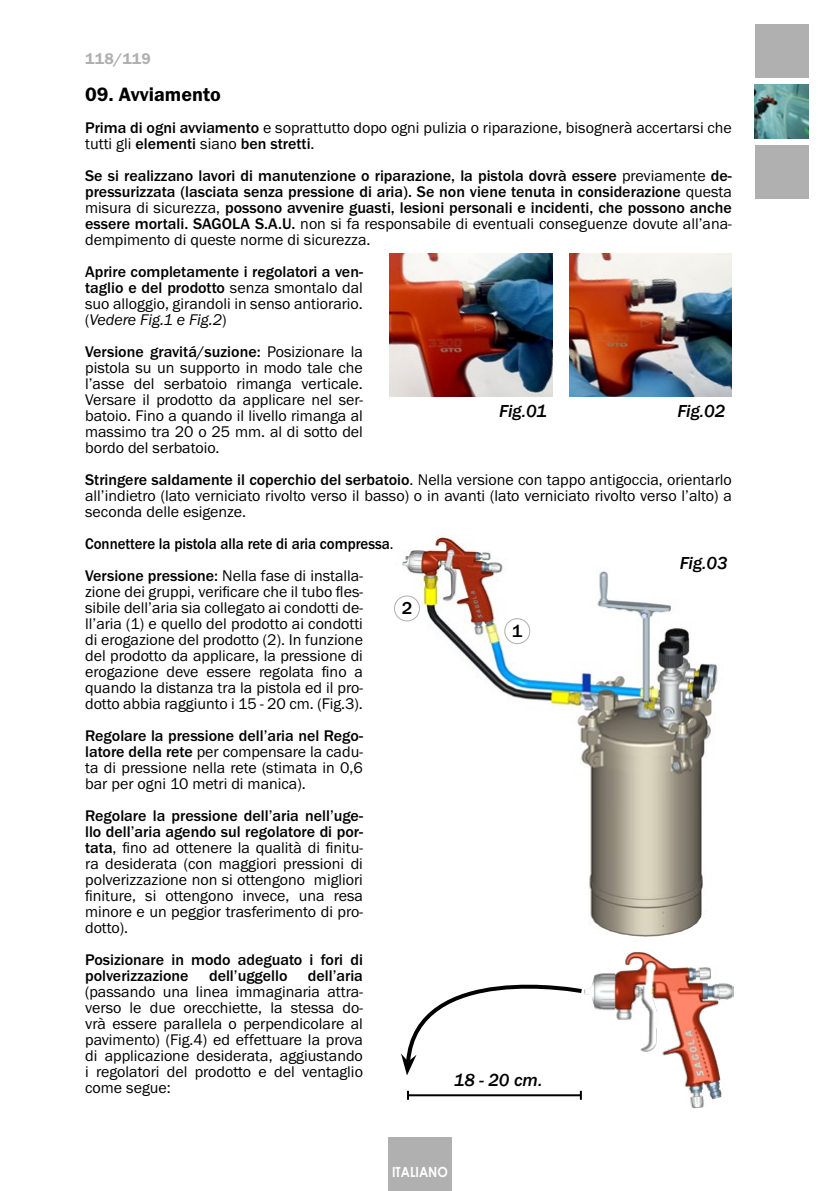
<style>
.page{position:relative;width:840px;height:1191px;background:#fff}
.page>*{position:absolute;margin:0;border:0;box-sizing:border-box;transform-origin:0 0}
.t1{font:600 20px "Franklin Gothic Itc T";color:#000}
.t2{font:italic 500 18px "Franklin Gothic Itc T";color:#000}
.t3{font:500 18px "Franklin Gothic Itc T";color:#000}
.t4{font:16px/16px "Franklin Gothic Itc T";color:#000;text-align:justify}
.t5{font:500 16px/16px "Franklin Gothic Itc T";color:#000;text-align:justify}
.t6{font:500 16px/32px "Franklin Gothic Itc T";color:#000;scale:.93 1}
.t7{font:600 16px "Franklin Gothic Itc T";letter-spacing:.01em;color:#b0b0b0}
.t8{font:700 14px "Century Gothic";color:#fff;scale:.89 1}
.s1{font-weight:500}
.s2{font-weight:400}
.s3{font-style:italic}
</style>
<div class="page">
<div style="left:388px;top:1137px;width:63px;height:54px;background:#b0b0b0"></div>
<div style="left:754px;top:24px;width:54px;height:54px;background:#b0b0b0"></div>
<img style="left:754px;top:85px;width:54px;height:54px">
<div style="left:754px;top:145px;width:54px;height:54px;background:#b0b0b0"></div>
<img style="left:389px;top:254px;width:162px;height:142px">
<img style="left:569px;top:254px;width:162px;height:142px">
<img style="left:395px;top:535px;width:323px;height:402px">
<div style="left:504px;top:618px;width:25px;height:25px;background:#fff;border-radius:50%"></div>
<div style="left:504px;top:618px;width:26px;height:26px;border:1px solid #b0b0b0;border-radius:50%"></div>
<div style="left:394px;top:596px;width:25px;height:25px;background:#fff;border-radius:50%"></div>
<div style="left:394px;top:595px;width:26px;height:26px;border:1px solid #b0b0b0;border-radius:50%"></div>
<img style="left:581px;top:952px;width:152px;height:157px">
<svg style="left:401px;top:960px;width:184px;height:115px"></svg>
<hr style="left:408px;top:1094px;width:172px;height:2px;background:#000">
<svg style="left:407px;top:1090px;width:2px;height:9px"></svg>
<svg style="left:579px;top:1090px;width:2px;height:9px"></svg>
<p class="t7" style="left:85px;top:49px;width:67px">118/119</p>
<p class="t1" style="left:85px;top:82px;width:137px">09. Avviamento</p>
<p class="t4" style="left:85px;top:119px;width:648px"><span class="s1">Prima di ogni avviamento</span> e soprattutto dopo ogni pulizia o riparazione, bisognerà accertarsi che tutti gli <span class="s1">elementi</span> siano <span class="s1">ben stretti</span>.</p>
<p class="t5" style="left:85px;top:167px;width:648px">Se si realizzano lavori di manutenzione o riparazione, la pistola dovrà essere <span class="s2">previamente</span> de&shy;pressurizzata (lasciata senza pressione di aria). Se non viene tenuta in considerazione <span class="s2">questa misura di sicurezza,</span> possono avvenire guasti, lesioni personali e incidenti, che possono anche essere mortali. SAGOLA S.A.U. <span class="s2">non si fa responsabile di eventuali conseguenze dovute all’ana&shy;dempimento di queste norme di sicurezza.</span></p>
<p class="t4" style="left:85px;top:263px;width:279px"><span class="s1">Aprire completamente i regolatori a ven&shy;taglio e del prodotto</span> senza smontalo dal suo alloggio, girandoli in senso antiorario. (<span class="s3">Vedere Fig.1 e Fig.2</span>)</p>
<p class="t4" style="left:85px;top:343px;width:279px"><span class="s1">Versione gravitá/suzione:</span> Posizionare la pistola su un supporto in modo tale che l’asse del serbatoio rimanga verticale.<br>Versare il prodotto da applicare nel ser&shy;batoio. Fino a quando il livello rimanga al massimo tra 20 o 25 mm. al di sotto del bordo del serbatoio.</p>
<p class="t4" style="left:85px;top:471px;width:648px"><span class="s1">Stringere saldamente il coperchio del serbatoio</span>. Nella versione con tappo antigoccia, orientarlo all’indietro (lato verniciato rivolto verso il basso) o in avanti (lato verniciato rivolto verso l’alto) a seconda delle esigenze.</p>
<p class="t6" style="left:85px;top:527px;width:333px">Connettere la pistola alla rete di aria compressa<span class="s2">.<br></span>Versione pressione: <span class="s2">Nella fase di installa-</span></p>
<p class="t4" style="left:85px;top:583px;width:279px">zione dei gruppi, verificare che il tubo fles&shy;sibile dell’aria sia collegato ai condotti de&shy;ll’aria (1) e quello del prodotto ai condotti di erogazione del prodotto (2). In funzione del prodotto da applicare, la pressione di erogazione deve essere regolata fino a quando la distanza tra la pistola ed il pro&shy;dotto abbia raggiunto i 15 - 20 cm. (Fig.3).</p>
<p class="t4" style="left:85px;top:727px;width:279px"><span class="s1">Regolare la pressione dell’aria nel Rego&shy;latore della rete</span> per compensare la cadu&shy;ta di pressione nella rete (stimata in 0,6 bar per ogni 10 metri di manica).</p>
<p class="t4" style="left:85px;top:807px;width:279px"><span class="s1">Regolare la pressione dell’aria nell’uge&shy;llo dell’aria agendo sul regolatore di por&shy;tata</span>, fino ad ottenere la qualità di finitu&shy;ra desiderata (con maggiori pressioni di polverizzazione non si ottengono migliori finiture, si ottengono invece, una resa minore e un peggior trasferimento di pro&shy;dotto).</p>
<p class="t5" style="left:85px;top:951px;width:279px">Posizionare in modo adeguato i fori di polverizzazione</p>
<p class="t2" style="left:499px;top:401px;width:49px">Fig.01</p>
<p class="t2" style="left:677px;top:401px;width:49px">Fig.02</p>
<p class="t2" style="left:679px;top:552px;width:49px">Fig.03</p>
<p class="t3" style="left:401px;top:598px;width:12px">2</p>
<p class="t3" style="left:511px;top:620px;width:12px">1</p>
<p class="t5" style="left:209px;top:967px;width:80px">dell’uggello</p>
<p class="t5" style="left:308px;top:967px;width:56px">dell’aria</p>
<p class="t4" style="left:85px;top:983px;width:279px">(passando una linea immaginaria attra&shy;verso le due orecchiette, la stessa do&shy;vrà essere parallela o perpendicolare al pavimento) (Fig.4) ed effettuare la prova di applicazione desiderata, aggiustando i regolatori del prodotto e del ventaglio come segue:</p>
<p class="t2" style="left:453px;top:1070px;width:90px">18 - 20 cm.</p>
<p class="t8" style="left:392px;top:1161px;width:64px">ITALIANO</p>
</div>
